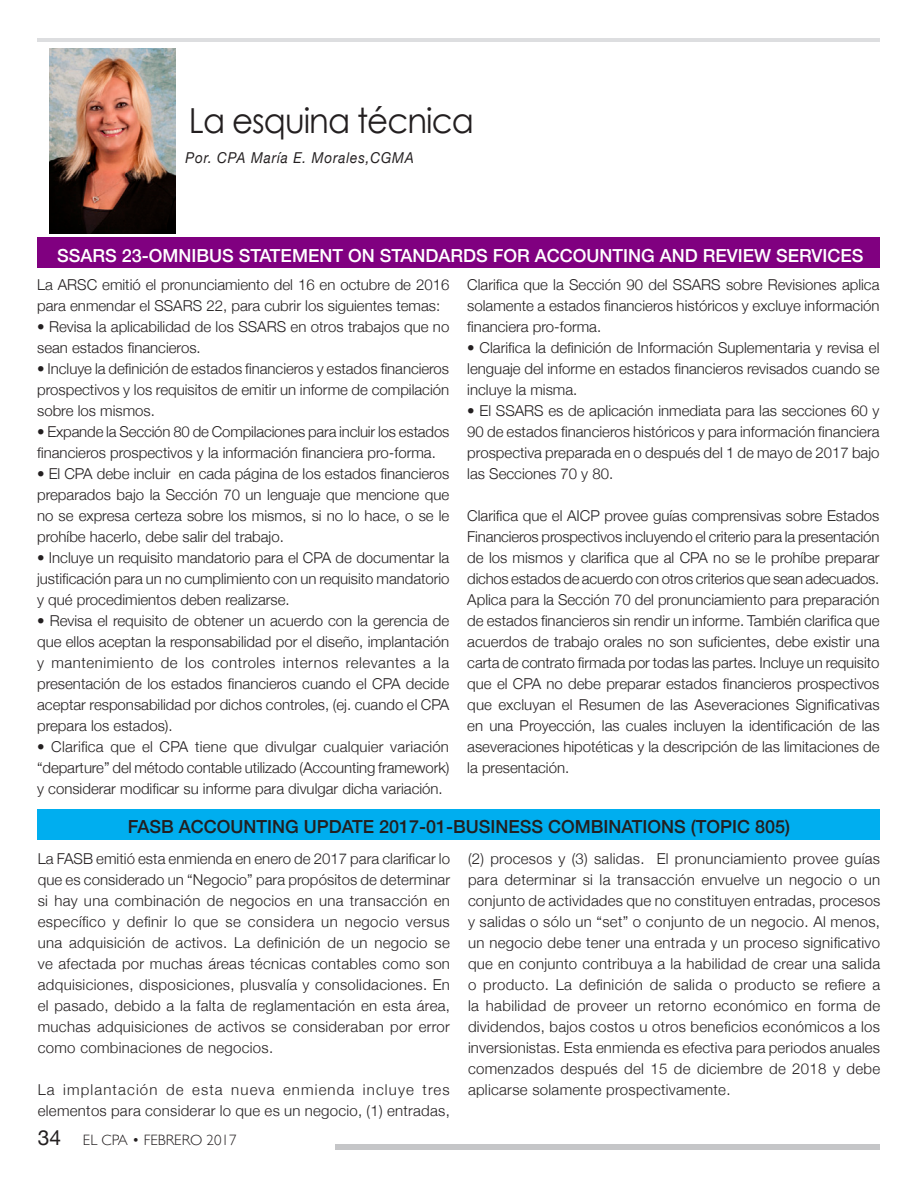
<style>
.page{position:relative;width:918px;height:1188px;background:#fff}
.page>*{position:absolute;margin:0;border:0;box-sizing:border-box;transform-origin:0 0}
.t1{font:34.5px "Century Gothic";letter-spacing:-.03em;color:#231f20;scale:.94 1}
.t2{font:500 18px "Helvetica Neue";color:#fff}
.t3{font:500 18px "Helvetica Neue";color:#231f20}
.t4{font:300 15px/21px "Helvetica Neue";color:#231f20;text-align:justify}
.t5{font:300 15px/21px "Helvetica Neue";letter-spacing:.02em;color:#231f20}
.t6{font:italic 15px "Helvetica Neue";letter-spacing:.06em;color:#231f20;scale:.91 1}
.t7{font:300 15px "Gill Sans";color:#231f20}
.s1{font-family:"Helvetica Neue";font-weight:400;font-size:21px}
</style>
<div class="page">
<div style="left:336px;top:1145px;width:544px;height:5px;background:#c5c6c8"></div>
<hr style="left:38px;top:38px;width:842px;height:4px;background:#dddee0">
<div style="left:38px;top:237px;width:842px;height:31px;background:#800080"></div>
<div style="left:38px;top:810px;width:842px;height:30px;background:#00aeef"></div>
<img style="left:50px;top:48px;width:126px;height:185px">
<p class="t1" style="left:189px;top:99px;width:305px">La esquina técnica</p>
<p class="t6" style="left:186px;top:147px;width:253px">Por. CPA María E. Morales,CGMA</p>
<p class="t2" style="left:57px;top:241px;width:808px">SSARS 23-OMNIBUS STATEMENT ON STANDARDS FOR ACCOUNTING AND REVIEW SERVICES</p>
<p class="t4" style="left:37px;top:274px;width:414px">La ARSC emitió el pronunciamiento del 16 en octubre de 2016 para enmendar el SSARS 22, para cubrir los siguientes temas:</p>
<p class="t4" style="left:37px;top:316px;width:414px">• Revisa la aplicabilidad de los SSARS en otros trabajos que no sean estados financieros.</p>
<p class="t4" style="left:37px;top:358px;width:414px">• Incluye la definición de estados financieros y estados financieros prospectivos y los requisitos de emitir un informe de compilación sobre los mismos.</p>
<p class="t4" style="left:37px;top:421px;width:414px">• Expande la Sección 80 de Compilaciones para incluir los estados financieros prospectivos y la información financiera pro-forma.</p>
<p class="t4" style="left:37px;top:463px;width:414px">• El CPA debe incluir en cada página de los estados financieros preparados bajo la Sección 70 un lenguaje que mencione que no se expresa certeza sobre los mismos, si no lo hace, o se le prohíbe hacerlo, debe salir del trabajo.</p>
<p class="t4" style="left:37px;top:547px;width:414px">• Incluye un requisito mandatorio para el CPA de documentar la justificación para un no cumplimiento con un requisito mandatorio y qué procedimientos deben realizarse.</p>
<p class="t4" style="left:37px;top:610px;width:414px">• Revisa el requisito de obtener un acuerdo con la gerencia de que ellos aceptan la responsabilidad por el diseño, implantación y mantenimiento de los controles internos relevantes a la presentación de los estados financieros cuando el CPA decide aceptar responsabilidad por dichos controles, (ej. cuando el CPA prepara los estados).</p>
<p class="t4" style="left:37px;top:736px;width:414px">• Clarifica que el CPA tiene que divulgar cualquier variación “departure” del método contable utilizado (Accounting framework) y considerar modificar su informe para divulgar dicha variación.</p>
<p class="t4" style="left:467px;top:274px;width:414px">Clarifica que la Sección 90 del SSARS sobre Revisiones aplica solamente a estados financieros históricos y excluye información financiera pro-forma.</p>
<p class="t4" style="left:467px;top:337px;width:414px">• Clarifica la definición de Información Suplementaria y revisa el lenguaje del informe en estados financieros revisados cuando se incluye la misma.</p>
<p class="t4" style="left:467px;top:400px;width:414px">• El SSARS es de aplicación inmediata para las secciones 60 y 90 de estados financieros históricos y para información financiera prospectiva preparada en o después del 1 de mayo de 2017 bajo las Secciones 70 y 80.</p>
<p class="t4" style="left:467px;top:505px;width:414px">Clarifica que el AICP provee guías comprensivas sobre Estados Financieros prospectivos incluyendo el criterio para la presentación de los mismos y clarifica que al CPA no se le prohíbe preparar dichos estados de acuerdo con otros criterios que sean adecuados.<br>Aplica para la Sección 70 del pronunciamiento para preparación de estados financieros sin rendir un informe. También clarifica que acuerdos de trabajo orales no son suficientes, debe existir una carta de contrato firmada por todas las partes. Incluye un requisito que el CPA no debe preparar estados financieros prospectivos que excluyan el Resumen de las Aseveraciones Significativas en una Proyección, las cuales incluyen la identificación de las aseveraciones hipotéticas y la descripción de las limitaciones de la presentación.</p>
<p class="t3" style="left:128px;top:812px;width:664px">FASB ACCOUNTING UPDATE 2017-01-BUSINESS COMBINATIONS (TOPIC 805)</p>
<p class="t4" style="left:38px;top:847px;width:414px">La FASB emitió esta enmienda en enero de 2017 para clarificar lo que es considerado un “Negocio” para propósitos de determinar si hay una combinación de negocios en una transacción en específico y definir lo que se considera un negocio versus una adquisición de activos. La definición de un negocio se ve afectada por muchas áreas técnicas contables como son adquisiciones, disposiciones, plusvalía y consolidaciones. En el pasado, debido a la falta de reglamentación en esta área, muchas adquisiciones de activos se consideraban por error como combinaciones de negocios.</p>
<p class="t5" style="left:38px;top:1078px;width:414px">La implantación de esta nueva enmienda incluye tres elementos para considerar lo que es un negocio, (1) entradas,</p>
<p class="t4" style="left:468px;top:847px;width:414px">(2) procesos y (3) salidas. El pronunciamiento provee guías para determinar si la transacción envuelve un negocio o un conjunto de actividades que no constituyen entradas, procesos y salidas o sólo un “set” o conjunto de un negocio. Al menos, un negocio debe tener una entrada y un proceso significativo que en conjunto contribuya a la habilidad de crear una salida o producto. La definición de salida o producto se refiere a la habilidad de proveer un retorno económico en forma de dividendos, bajos costos u otros beneficios económicos a los inversionistas. Esta enmienda es efectiva para periodos anuales comenzados después del 15 de diciembre de 2018 y debe aplicarse solamente prospectivamente.</p>
<p class="t7" style="left:38px;top:1128px;width:200px"><span class="s1">34</span> EL CPA • FEBRERO 2017</p>
</div>
